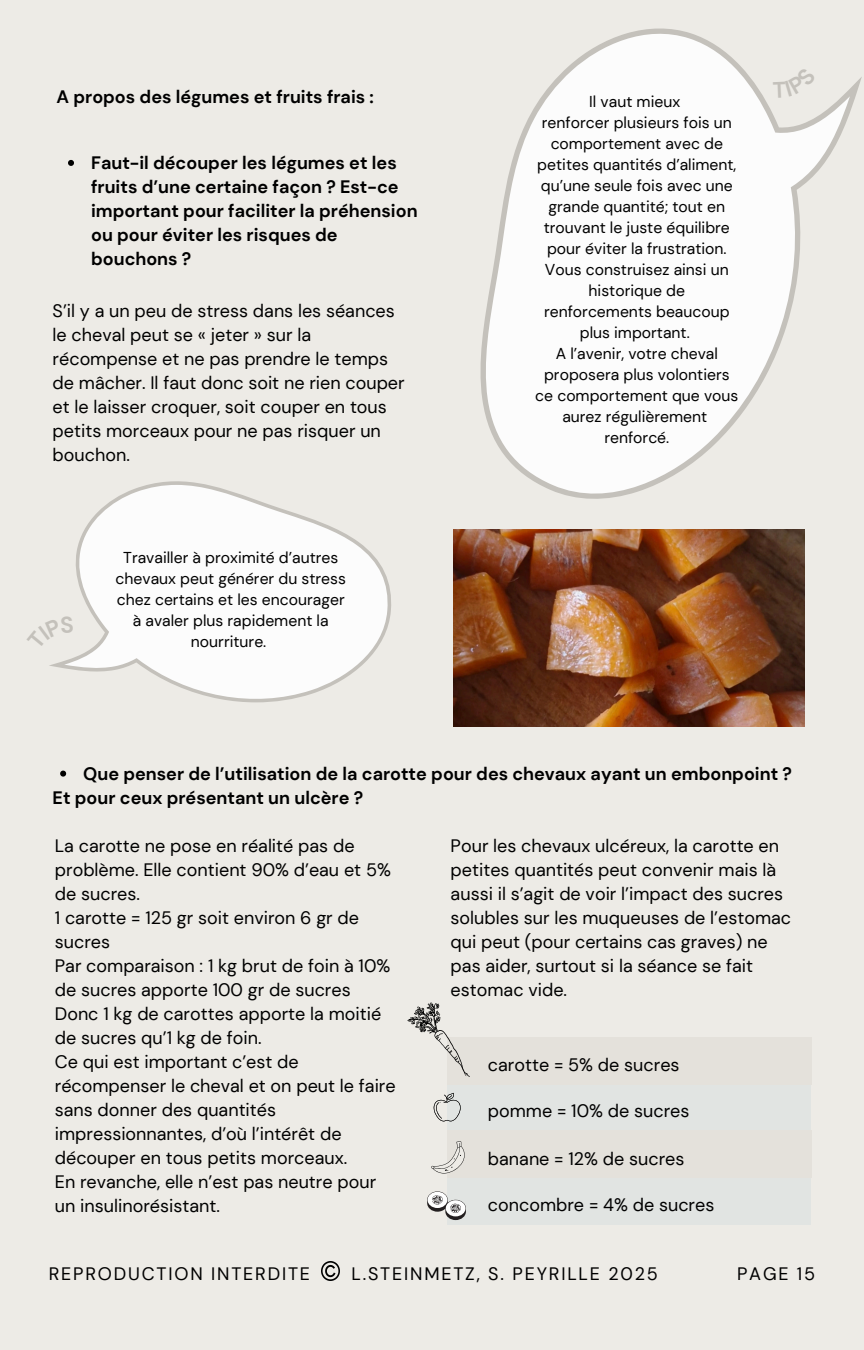
<style>
.page{position:relative;width:864px;height:1350px;background:#edebe6}
.page>*{position:absolute;margin:0;border:0;box-sizing:border-box;transform-origin:0 0}
.t1{font:18px/24.1px "DM Sans";color:#000}
.t2{font:700 18px/24.1px "DM Sans";color:#000}
.t3{font:18px "DM Sans";letter-spacing:.1em;color:#000}
.t4{font:15.75px/20.9px "DM Sans";color:#000;text-align:center}
</style>
<div class="page">
<svg style="left:49px;top:481px;width:342px;height:222px;fill:#fcfcfc"></svg>
<svg style="left:366px;top:28px;width:496px;height:533px"></svg>
<div style="left:447px;top:1083px;width:364px;height:142px;background:#e1e4e2"></div>
<div style="left:447px;top:1130px;width:364px;height:48px;background:#e4e1db"></div>
<svg style="left:434px;top:1093px;width:27px;height:28px"></svg>
<svg style="left:431px;top:1141px;width:34px;height:33px"></svg>
<svg style="left:427px;top:1191px;width:39px;height:29px"></svg>
<div style="left:447px;top:1037px;width:364px;height:47px;background:#e4e1db"></div>
<svg style="left:407px;top:1002px;width:63px;height:75px"></svg>
<img style="left:454px;top:530px;width:350px;height:196px">
<svg style="left:68px;top:160px;width:6px;height:6px"></svg>
<svg style="left:60px;top:771px;width:6px;height:6px"></svg>
<img style="left:321px;top:1262px;width:19px;height:18px">
<svg style="left:49px;top:616px;width:24px;height:34px"></svg>
<svg style="left:773px;top:67px;width:43px;height:31px"></svg>
<p class="t2" style="left:57px;top:84px;width:319px">A propos des légumes et fruits frais :</p>
<p class="t2" style="left:91px;top:151px;width:328px">Faut-il découper les légumes et les fruits d’une certaine façon ? Est-ce important pour faciliter la préhension ou pour éviter les risques de bouchons ?</p>
<p class="t1" style="left:53px;top:299px;width:354px">S’il y a un peu de stress dans les séances le cheval peut se « jeter » sur la récompense et ne pas prendre le temps de mâcher. Il faut donc soit ne rien couper et le laisser croquer, soit couper en tous petits morceaux pour ne pas risquer un bouchon.</p>
<p class="t4" style="left:116px;top:547px;width:232px">Travailler à proximité d’autres chevaux peut générer du stress chez certains et les encourager à avaler plus rapidement la nourriture.</p>
<h4 class="t4" style="left:589px;top:92px;width:92px">Il vaut mieux</h4>
<h4 class="t4" style="left:537px;top:113px;width:201px">renforcer plusieurs fois un comportement avec de petites quantités d’aliment, qu’une seule fois avec une grande quantité; tout en trouvant le juste équilibre pour éviter la frustration.</h4>
<p class="t4" style="left:544px;top:260px;width:187px">Vous construisez ainsi un historique de renforcements beaucoup plus important.</p>
<h4 class="t4" style="left:535px;top:344px;width:205px">A l’avenir, votre cheval proposera plus volontiers ce comportement que vous aurez régulièrement</h4>
<h4 class="t4" style="left:604px;top:427px;width:66px">renforcé.</h4>
<p class="t2" style="left:83px;top:761px;width:710px">Que penser de l’utilisation de la carotte pour des chevaux ayant un embonpoint ?</p>
<h1 class="t2" style="left:53px;top:785px;width:312px">Et pour ceux présentant un ulcère ?</h1>
<p class="t1" style="left:55px;top:834px;width:342px">La carotte ne pose en réalité pas de problème. Elle contient 90% d’eau et 5% de sucres.<br>1 carotte = 125 gr soit environ 6 gr de sucres<br>Par comparaison : 1 kg brut de foin à 10% de sucres apporte 100 gr de sucres<br>Donc 1 kg de carottes apporte la moitié de sucres qu’1 kg de foin.<br>Ce qui est important c’est de récompenser le cheval et on peut le faire sans donner des quantités impressionnantes, d’où l’intérêt de découper en tous petits morceaux.<br>En revanche, elle n’est pas neutre pour un insulinorésistant.</p>
<p class="t1" style="left:451px;top:834px;width:342px">Pour les chevaux ulcéreux, la carotte en petites quantités peut convenir mais là aussi il s’agit de voir l’impact des sucres solubles sur les muqueuses de l’estomac qui peut (pour certains cas graves) ne pas aider, surtout si la séance se fait estomac vide.</p>
<p class="t1" style="left:488px;top:1053px;width:193px">carotte = 5% de sucres</p>
<h4 class="t1" style="left:488px;top:1099px;width:203px">pomme = 10% de sucres</h4>
<h4 class="t1" style="left:488px;top:1147px;width:198px">banane = 12% de sucres</h4>
<p class="t1" style="left:488px;top:1193px;width:228px">concombre = 4% de sucres</p>
<h2 class="t3" style="left:49px;top:1262px;width:263px">REPRODUCTION INTERDITE</h2>
<h2 class="t3" style="left:351px;top:1262px;width:308px">L.STEINMETZ, S. PEYRILLE 2025</h2>
<p class="t1" style="left:737px;top:1262px;width:80px">PAGE 15</p>
</div>
